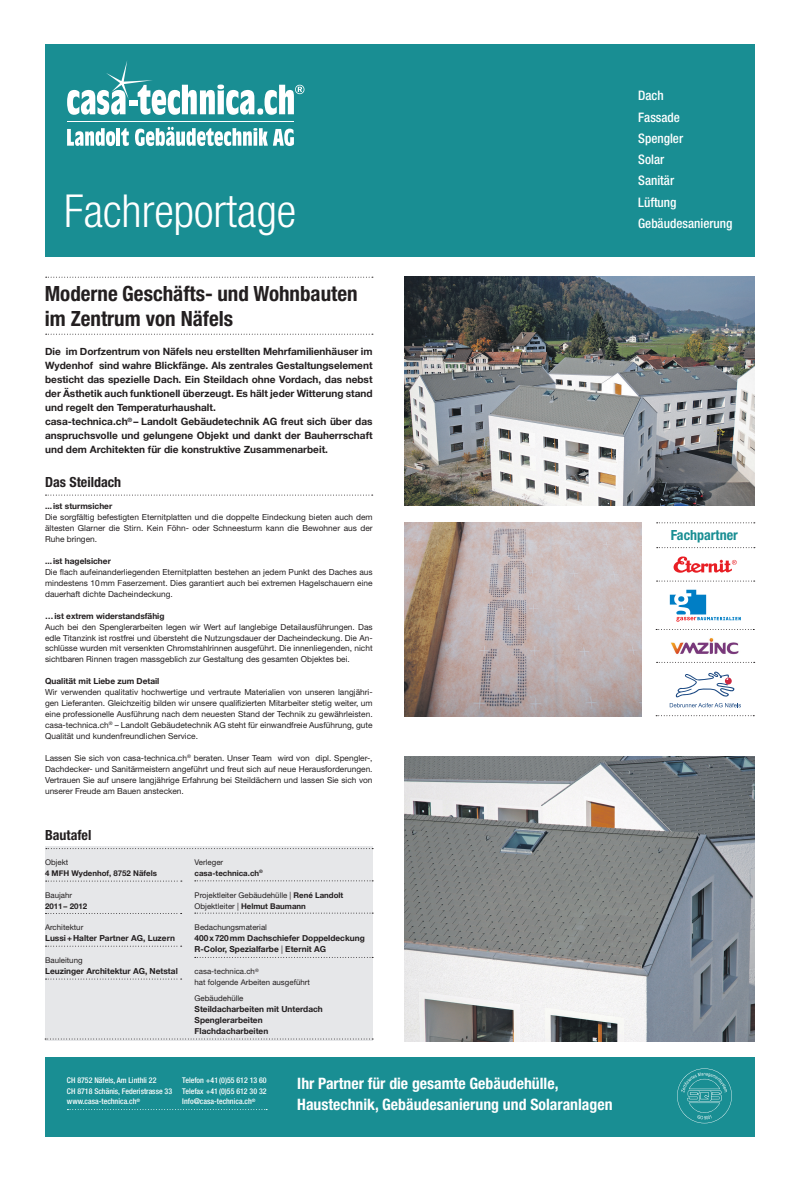
<style>
.page{position:relative;width:799px;height:1181px;background:#fff}
.page>*{position:absolute;margin:0;border:0;box-sizing:border-box;transform-origin:0 0}
.t1{font:300 condensed 45.5px "Helvetica Neue";color:#fff}
.t2{font:700 condensed 21px/24.5px "Helvetica Neue";color:#231f20}
.t3{font:700 condensed 15.75px/21px "Helvetica Neue";color:#fff}
.t4{font:700 condensed 14px "Helvetica Neue";color:#231f20}
.t5{font:700 condensed 14px "Helvetica Neue";color:#198e93}
.t6{font:500 condensed 13.12px/21.3px "Helvetica Neue";color:#fff}
.t7{font:700 10.06px/14px "Helvetica Neue";color:#231f20}
.t8{font:8.31px/10.9px "Helvetica Neue";color:#231f20;text-align:justify}
.t9{font:700 8.31px/10.9px "Helvetica Neue";color:#231f20}
.t10{font:7.88px/10.9px "Helvetica Neue";color:#231f20}
.t11{font:500 condensed 7.88px/10.5px "Helvetica Neue";color:#fff}
.t12{font:700 7.88px/10.9px "Helvetica Neue";color:#231f20}
.t13{font:7.88px "Helvetica Neue";color:#231f20}
.s1{font-weight:400}
.s2{font-weight:700}
</style>
<div class="page">
<div style="left:45px;top:45px;width:709px;height:212px;background:#198e93"></div>
<svg style="left:67px;top:61px;width:237px;height:54px"></svg>
<hr style="left:67px;top:121px;width:227px;height:1px;background:#fff">
<hr style="left:117px;top:128px;width:3px;height:18px;background:#fff">
<svg style="left:121px;top:128px;width:8px;height:18px"></svg>
<svg style="left:67px;top:128px;width:48px;height:18px"></svg>
<svg style="left:135px;top:127px;width:159px;height:19px"></svg>
<svg style="left:46px;top:277px;width:327px;height:1px"></svg>
<svg style="left:46px;top:334px;width:327px;height:1px"></svg>
<div style="left:45px;top:1057px;width:709px;height:79px;background:#198e93"></div>
<svg style="left:45px;top:495px;width:328px;height:1px"></svg>
<svg style="left:677px;top:1068px;width:55px;height:55px"></svg>
<svg style="left:67px;top:1109px;width:200px;height:1px"></svg>
<img style="left:404px;top:522px;width:237px;height:194px">
<img style="left:404px;top:756px;width:350px;height:285px">
<img style="left:404px;top:277px;width:350px;height:228px">
<svg style="left:656px;top:715px;width:98px;height:1px"></svg>
<svg style="left:656px;top:580px;width:98px;height:1px"></svg>
<svg style="left:673px;top:556px;width:63px;height:17px"></svg>
<svg style="left:656px;top:662px;width:98px;height:1px"></svg>
<svg style="left:656px;top:629px;width:98px;height:1px"></svg>
<svg style="left:657px;top:547px;width:98px;height:1px"></svg>
<svg style="left:656px;top:522px;width:99px;height:1px"></svg>
<div style="left:45px;top:846px;width:327px;height:195px;background:#e6e7e9"></div>
<svg style="left:46px;top:880px;width:136px;height:1px"></svg>
<svg style="left:46px;top:848px;width:327px;height:1px"></svg>
<svg style="left:45px;top:913px;width:137px;height:1px"></svg>
<svg style="left:46px;top:945px;width:136px;height:1px"></svg>
<svg style="left:46px;top:978px;width:136px;height:1px"></svg>
<svg style="left:195px;top:880px;width:178px;height:1px"></svg>
<svg style="left:195px;top:912px;width:178px;height:1px"></svg>
<svg style="left:195px;top:957px;width:178px;height:1px"></svg>
<svg style="left:45px;top:1038px;width:328px;height:1px"></svg>
<svg style="left:670px;top:590px;width:71px;height:31px"></svg>
<svg style="left:669px;top:671px;width:72px;height:36px"></svg>
<img style="left:671px;top:638px;width:68px;height:17px">
<h1 class="t1" style="left:64px;top:185px;width:233px">Fachreportage</h1>
<h2 class="t2" style="left:45px;top:281px;width:314px">Moderne Geschäfts- und Wohnbauten im Zentrum von Näfels</h2>
<p class="t7" style="left:45px;top:344px;width:329px">Die im Dorfzentrum von Näfels neu erstellten Mehrfamilienhäuser im Wydenhof sind wahre Blickfänge. Als zentrales Gestaltungselement besticht das spezielle Dach. Ein Steildach ohne Vordach, das nebst der Ästhetik auch funktionell überzeugt. Es hält jeder Witterung stand und regelt den Temperaturhaushalt.<br>casa-technica.ch<sup>®</sup> – Landolt Gebäudetechnik AG freut sich über das anspruchsvolle und gelungene Objekt und dankt der Bauherrschaft und dem Architekten für die konstruktive Zusammenarbeit.</p>
<h3 class="t4" style="left:45px;top:474px;width:78px">Das Steildach</h3>
<p class="t9" style="left:45px;top:500px;width:69px">...ist sturmsicher</p>
<p class="t8" style="left:45px;top:511px;width:329px">Die sorgfältig befestigten Eternitplatten und die doppelte Eindeckung bieten auch dem ältesten Glarner die Stirn. Kein Föhn- oder Schneesturm kann die Bewohner aus der Ruhe bringen.</p>
<p class="t9" style="left:45px;top:555px;width:67px">...ist hagelsicher</p>
<p class="t8" style="left:45px;top:566px;width:329px">Die flach aufeinanderliegenden Eternitplatten bestehen an jedem Punkt des Daches aus mindestens 10mm Faserzement. Dies garantiert auch bei extremen Hagelschauern eine dauerhaft dichte Dacheindeckung.</p>
<p class="t9" style="left:45px;top:610px;width:121px">…ist extrem widerstandsfähig</p>
<p class="t8" style="left:45px;top:621px;width:329px">Auch bei den Spenglerarbeiten legen wir Wert auf langlebige Detailausführungen. Das edle Titanzink ist rostfrei und übersteht die Nutzungsdauer der Dacheindeckung. Die An&shy;schlüsse wurden mit versenkten Chromstahlrinnen ausgeführt. Die innenliegenden, nicht sichtbaren Rinnen tragen massgeblich zur Gestaltung des gesamten Objektes bei.</p>
<p class="t9" style="left:45px;top:675px;width:116px">Qualität mit Liebe zum Detail</p>
<p class="t8" style="left:45px;top:686px;width:329px">Wir verwenden qualitativ hochwertige und vertraute Materialien von unseren langjähri&shy;gen Lieferanten. Gleichzeitig bilden wir unsere qualifizierten Mitarbeiter stetig weiter, um eine professionelle Ausführung nach dem neuesten Stand der Technik zu gewährleisten. casa-technica.ch<sup>®</sup> – Landolt Gebäudetechnik AG steht für einwandfreie Ausführung, gute Qualität und kundenfreundlichen Service.</p>
<p class="t8" style="left:45px;top:752px;width:329px">Lassen Sie sich von casa-technica.ch<sup>®</sup> beraten. Unser Team wird von dipl. Spengler-, Dachdecker- und Sanitärmeistern angeführt und freut sich auf neue Herausforderungen.<br>Vertrauen Sie auf unsere langjährige Erfahrung bei Steildächern und lassen Sie sich von unserer Freude am Bauen anstecken.</p>
<h3 class="t4" style="left:45px;top:826px;width:48px">Bautafel</h3>
<p class="t10" style="left:45px;top:856px;width:25px">Objekt</p>
<p class="t12" style="left:45px;top:867px;width:113px">4 MFH Wydenhof, 8752 Näfels</p>
<p class="t10" style="left:45px;top:889px;width:28px">Baujahr</p>
<p class="t12" style="left:45px;top:900px;width:44px">2011– 2012</p>
<p class="t10" style="left:45px;top:922px;width:40px">Architektur</p>
<p class="t9" style="left:45px;top:932px;width:131px">Lussi+Halter Partner AG, Luzern</p>
<p class="t10" style="left:45px;top:955px;width:39px">Bauleitung</p>
<p class="t9" style="left:45px;top:965px;width:134px">Leuzinger Architektur AG, Netstal</p>
<p class="t12" style="left:195px;top:856px;width:70px"><span class="s1">Verleger </span>casa-technica.ch<sup>®</sup></p>
<p class="t10" style="left:195px;top:889px;width:150px">Projektleiter Gebäudehülle | <span class="s2">René Landolt<br></span>Objektleiter | <span class="s2">Helmut Baumann</span></p>
<p class="t10" style="left:195px;top:922px;width:74px">Bedachungsmaterial</p>
<p class="t9" style="left:195px;top:932px;width:172px">400x720mm Dachschiefer Doppeldeckung<br>R-Color, Spezialfarbe <span class="s1">|</span> Eternit AG</p>
<p class="t10" style="left:195px;top:966px;width:117px">casa-technica.ch<sup>®<br></sup>hat folgende Arbeiten ausgeführt</p>
<p class="t13" style="left:195px;top:994px;width:50px">Gebäudehülle</p>
<p class="t9" style="left:195px;top:1003px;width:130px">Steildacharbeiten mit Unterdach<br>Spenglerarbeiten<br>Flachdacharbeiten</p>
<p class="t11" style="left:67px;top:1075px;width:107px">CH 8752 Näfels, Am Linthli 22<br>CH 8718 Schänis, Federistrasse 33 www.casa-technica.ch<sup>®</sup></p>
<p class="t11" style="left:182px;top:1075px;width:86px;text-align:justify">Telefon +41 (0)55 612 13 60<br>Telefax +41 (0)55 612 30 32<br>Info@casa-technica.ch<sup>®</sup></p>
<h3 class="t3" style="left:297px;top:1072px;width:317px">Ihr Partner für die gesamte Gebäudehülle,<br>Haustechnik, Gebäudesanierung und Solaranlagen</h3>
<h3 class="t6" style="left:638px;top:85px;width:96px">Dach<br>Fassade<br>Spengler<br>Solar<br>Sanitär<br>Lüftung<br>Gebäudesanierung</h3>
<h3 class="t5" style="left:670px;top:526px;width:69px">Fachpartner</h3>
</div>
